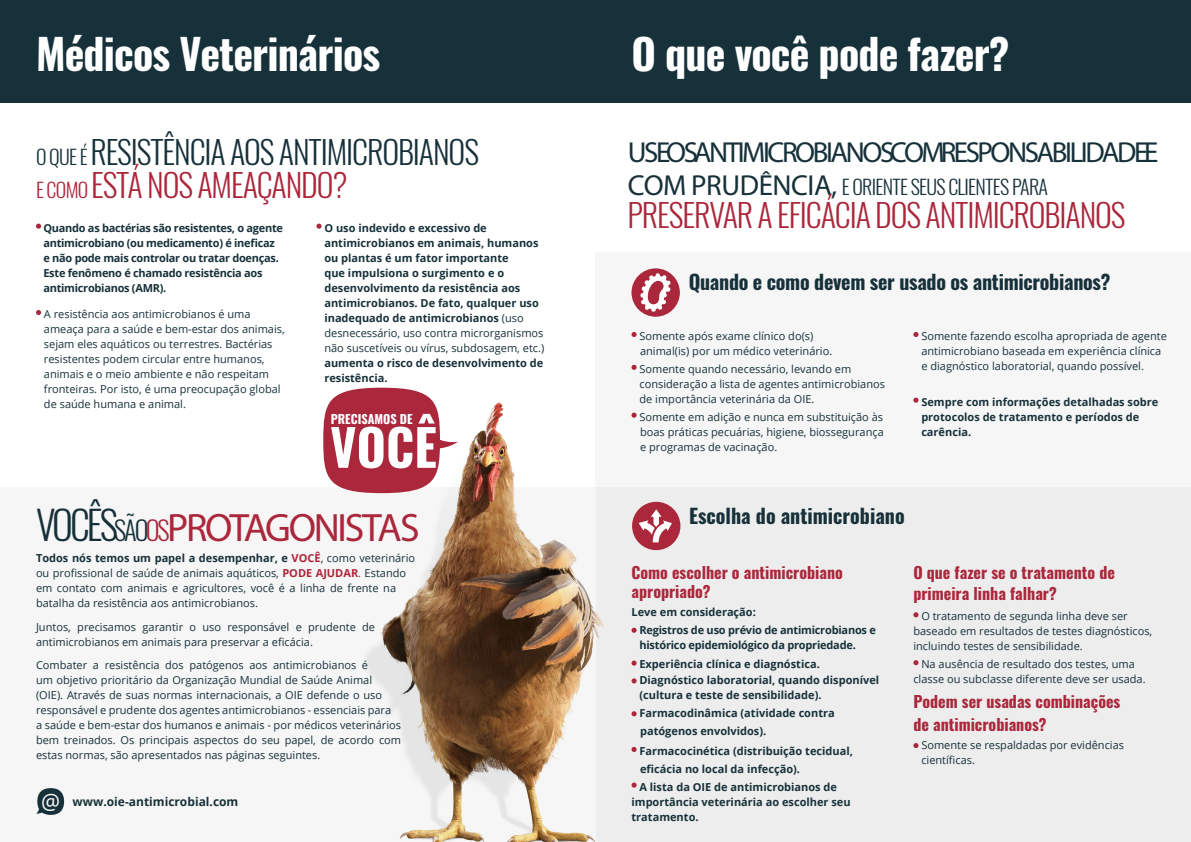
<style>
.page{position:relative;width:1191px;height:842px;background:#fff}
.page>*{position:absolute;margin:0;border:0;box-sizing:border-box;transform-origin:0 0}
.t1{font:700 50.3px "Oswald";color:#fff}
.t2{font:700 42px "Oswald";letter-spacing:-.02em;color:#fff}
.t3{font:39.7px "Myriad Pro";letter-spacing:-.055em;color:#ab273b}
.t4{font:300 32px/33px "Oswald";letter-spacing:-.035em;color:#17313a}
.t5{font:300 32px "Oswald";letter-spacing:-.035em;color:#ab273b}
.t6{font:29px "Myriad Pro";letter-spacing:-.085em;color:#17313a}
.t7{font:700 20px "Oswald";letter-spacing:-.015em;color:#17313a}
.t8{font:300 20px "Oswald";letter-spacing:-.035em;color:#17313a}
.t9{font:700 16px/19.2px "Oswald";color:#ab273b}
.t10{font:700 12.3px "Oswald";color:#fff}
.t11{font:700 12px "Open Sans";color:#17313a}
.t12{font:11px/15px "Open Sans";color:#17313a}
.t13{font:700 11px/15px "Open Sans";color:#17313a}
.t14{font:700 11px/15px "Open Sans";letter-spacing:-.025em;color:#17313a}
.t15{font:700 11px/17.8px "Open Sans";letter-spacing:-.02em;color:#17313a}
.s1{font-size:20px}
.s2{font-size:20px;color:#ab273b}
.s3{color:#ab273b}
.s4{font-weight:400}
.s5{font-family:"Oswald";font-weight:300;color:#17313a}
.s6{font-family:"Oswald";font-weight:300;font-size:26.5px;color:#17313a}
.s7{font-family:"Oswald";font-weight:300;font-size:26.5px}
.s8{font-weight:700}
.s9{font-weight:700;color:#ab273b}
.s10{font-weight:400;font-size:21.2px;color:#fff}
.s11{font-family:"Myriad Pro";font-weight:400;font-size:29px}
</style>
<div class="page">
<div style="left:595px;top:252px;width:596px;height:242px;background:#f6f6f6"></div>
<div style="left:595px;top:488px;width:596px;height:354px;background:#ededed"></div>
<div style="left:0;top:488px;width:595px;height:354px;background:#f6f6f6"></div>
<div style="left:0;top:0;width:1191px;height:102px;background:#17313a"></div>
<img style="left:366px;top:402px;width:238px;height:440px">
<svg style="left:631px;top:332px;width:5px;height:5px"></svg>
<svg style="left:631px;top:365px;width:5px;height:5px"></svg>
<svg style="left:631px;top:413px;width:5px;height:5px"></svg>
<svg style="left:913px;top:332px;width:5px;height:5px"></svg>
<svg style="left:913px;top:398px;width:5px;height:5px"></svg>
<svg style="left:631px;top:628px;width:5px;height:5px"></svg>
<svg style="left:631px;top:660px;width:5px;height:6px"></svg>
<svg style="left:631px;top:678px;width:5px;height:5px"></svg>
<svg style="left:631px;top:711px;width:5px;height:5px"></svg>
<svg style="left:631px;top:747px;width:5px;height:5px"></svg>
<svg style="left:631px;top:782px;width:5px;height:6px"></svg>
<svg style="left:913px;top:612px;width:5px;height:5px"></svg>
<svg style="left:913px;top:660px;width:5px;height:5px"></svg>
<svg style="left:913px;top:743px;width:5px;height:5px"></svg>
<div style="left:631px;top:268px;width:49px;height:49px;background:#ab273b;border-radius:50%"></div>
<svg style="left:639px;top:273px;width:33px;height:40px"></svg>
<div style="left:632px;top:502px;width:48px;height:48px;background:#ab273b;border-radius:50%"></div>
<svg style="left:638px;top:509px;width:34px;height:33px"></svg>
<svg style="left:36px;top:788px;width:28px;height:27px"></svg>
<svg style="left:36px;top:224px;width:5px;height:5px"></svg>
<svg style="left:36px;top:310px;width:5px;height:5px"></svg>
<svg style="left:316px;top:224px;width:5px;height:5px"></svg>
<svg style="left:323px;top:388px;width:135px;height:105px"></svg>
<div style="left:325px;top:397px;width:109px;height:87px;background:#ab273b;border-radius:50%"></div>
<h2 class="t2" style="left:36px;top:32px;width:346px">Médicos Veterinários</h2>
<h2 class="t2" style="left:631px;top:32px;width:379px">O que você pode fazer?</h2>
<h3 class="t4" style="left:36px;top:132px;width:444px"><span class="s1">O QUE É</span> RESISTÊNCIA AOS ANTIMICROBIANOS<br><span class="s2">E COMO</span> <span class="s3">ESTÁ NOS AMEAÇANDO?</span></h3>
<p class="t14" style="left:43px;top:220px;width:241px">Quando as bactérias são resistentes, o agente antimicrobiano (ou medicamento) é ineficaz e não pode mais controlar ou tratar doenças.<br>Este fenômeno é chamado resistência aos antimicrobianos (AMR).</p>
<p class="t12" style="left:44px;top:306px;width:242px">A resistência aos antimicrobianos é uma ameaça para a saúde e bem-estar dos animais, sejam eles aquáticos ou terrestres. Bactérias resistentes podem circular entre humanos, animais e o meio ambiente e não respeitam fronteiras. Por isto, é uma preocupação global de saúde humana e animal.</p>
<p class="t13" style="left:324px;top:220px;width:221px">O uso indevido e excessivo de antimicrobianos em animais, humanos ou plantas é um fator importante<br>que impulsiona o surgimento e o desenvolvimento da resistência aos antimicrobianos. De fato, qualquer uso inadequado de antimicrobianos <span class="s4">(uso desnecessário, uso contra microrganismos não suscetíveis ou vírus, subdosagem, etc.)</span></p>
<p class="t13" style="left:324px;top:355px;width:220px">aumenta o risco de desenvolvimento de resistência.</p>
<h1 class="t1" style="left:330px;top:421px;width:108px">VOCÊ</h1>
<p class="t10" style="left:331px;top:412px;width:83px">PRECISAMOS DE</p>
<h3 class="t3" style="left:36px;top:503px;width:385px"><span class="s5">VOCÊS</span> <span class="s6">SÃO</span><span class="s7">OS</span>PROTAGONISTAS</h3>
<p class="t12" style="left:36px;top:550px;width:380px"><span class="s8">Todos nós temos um papel a desempenhar, e</span> <span class="s9">VOCÊ</span>, como veterinário ou profissional de saúde de animais aquáticos, <span class="s9">PODE AJUDAR</span><span class="s3">.</span> Estando em contato com animais e agricultores, você é a linha de frente na batalha da resistência aos antimicrobianos.</p>
<p class="t12" style="left:36px;top:619px;width:340px">Juntos, precisamos garantir o uso responsável e prudente de antimicrobianos em animais para preservar a eficácia.</p>
<p class="t12" style="left:36px;top:657px;width:367px">Combater a resistência dos patógenos aos antimicrobianos é<br>um objetivo prioritário da Organização Mundial de Saúde Animal (OIE). Através de suas normas internacionais, a OIE defende o uso responsável e prudente dos agentes antimicrobianos - essenciais para<br>a saúde e bem-estar dos humanos e animais - por médicos veterinários bem treinados. Os principais aspectos do seu papel, de acordo com estas normas, são apresentados nas páginas seguintes.</p>
<p class="t11" style="left:41px;top:793px;width:199px"><span class="s10">@</span> www.oie-antimicrobial.com</p>
<h3 class="t6" style="left:628px;top:134px;width:532px">USE OS ANTIMICROBIANOS COM RESPONSABILIDADE E</h3>
<h3 class="t8" style="left:628px;top:169px;width:422px"><span class="s11">COM PRUDÊNCIA,</span> E ORIENTE SEUS CLIENTES PARA</h3>
<h3 class="t5" style="left:627px;top:187px;width:497px">PRESERVAR A EFICÁCIA DOS ANTIMICROBIANOS</h3>
<h3 class="t7" style="left:688px;top:272px;width:423px">Quando e como devem ser usado os antimicrobianos?</h3>
<p class="t12" style="left:639px;top:328px;width:194px">Somente após exame clínico do(s) animal(is) por um médico veterinário.</p>
<p class="t12" style="left:639px;top:361px;width:247px">Somente quando necessário, levando em consideração a lista de agentes antimicrobianos de importância veterinária da OIE.</p>
<p class="t12" style="left:639px;top:409px;width:246px;text-align:justify">Somente em adição e nunca em substituição às boas práticas pecuárias, higiene, biossegurança e programas de vacinação.</p>
<p class="t12" style="left:921px;top:328px;width:247px">Somente fazendo escolha apropriada de agente antimicrobiano baseada em experiência clínica e diagnóstico laboratorial, quando possível.</p>
<p class="t13" style="left:921px;top:394px;width:238px">Sempre com informações detalhadas sobre protocolos de tratamento e períodos de carência.</p>
<h3 class="t7" style="left:689px;top:505px;width:217px">Escolha do antimicrobiano</h3>
<h3 class="t9" style="left:631px;top:564px;width:213px">Como escolher o antimicrobiano apropriado?</h3>
<p class="t15" style="left:639px;top:603px;width:238px;text-indent:-8px">Leve em consideração:<br>Registros de uso prévio de antimicrobianos e</p>
<p class="t15" style="left:639px;top:634px;width:218px;line-height:19.8px">histórico epidemiológico da propriedade.<br>Experiência clínica e diagnóstica.</p>
<p class="t13" style="left:639px;top:672px;width:241px">Diagnóstico laboratorial, quando disponível (cultura e teste de sensibilidade).</p>
<p class="t13" style="left:639px;top:704px;width:197px;line-height:17.8px">Farmacodinâmica (atividade contra patógenos envolvidos).</p>
<p class="t13" style="left:639px;top:742px;width:215px;line-height:17.8px">Farmacocinética (distribuição tecidual, eficácia no local da infecção).<br>A lista da OIE de antimicrobianos de</p>
<p class="t13" style="left:631px;top:794px;width:221px">importância veterinária ao escolher seu tratamento.</p>
<h3 class="t9" style="left:913px;top:562px;width:203px;line-height:21.6px">O que fazer se o tratamento de primeira linha falhar?</h3>
<p class="t12" style="left:913px;top:608px;width:240px;text-indent:8px">O tratamento de segunda linha deve ser baseado em resultados de testes diagnósticos, incluindo testes de sensibilidade.</p>
<p class="t12" style="left:913px;top:656px;width:234px;text-align:center">Na ausência de resultado dos testes, uma classe ou subclasse diferente deve ser usada.</p>
<h3 class="t9" style="left:913px;top:690px;width:208px;line-height:23.6px">Podem ser usadas combinações de antimicrobianos?</h3>
<p class="t12" style="left:921px;top:737px;width:204px">Somente se respaldadas por evidências científicas.</p>
</div>
